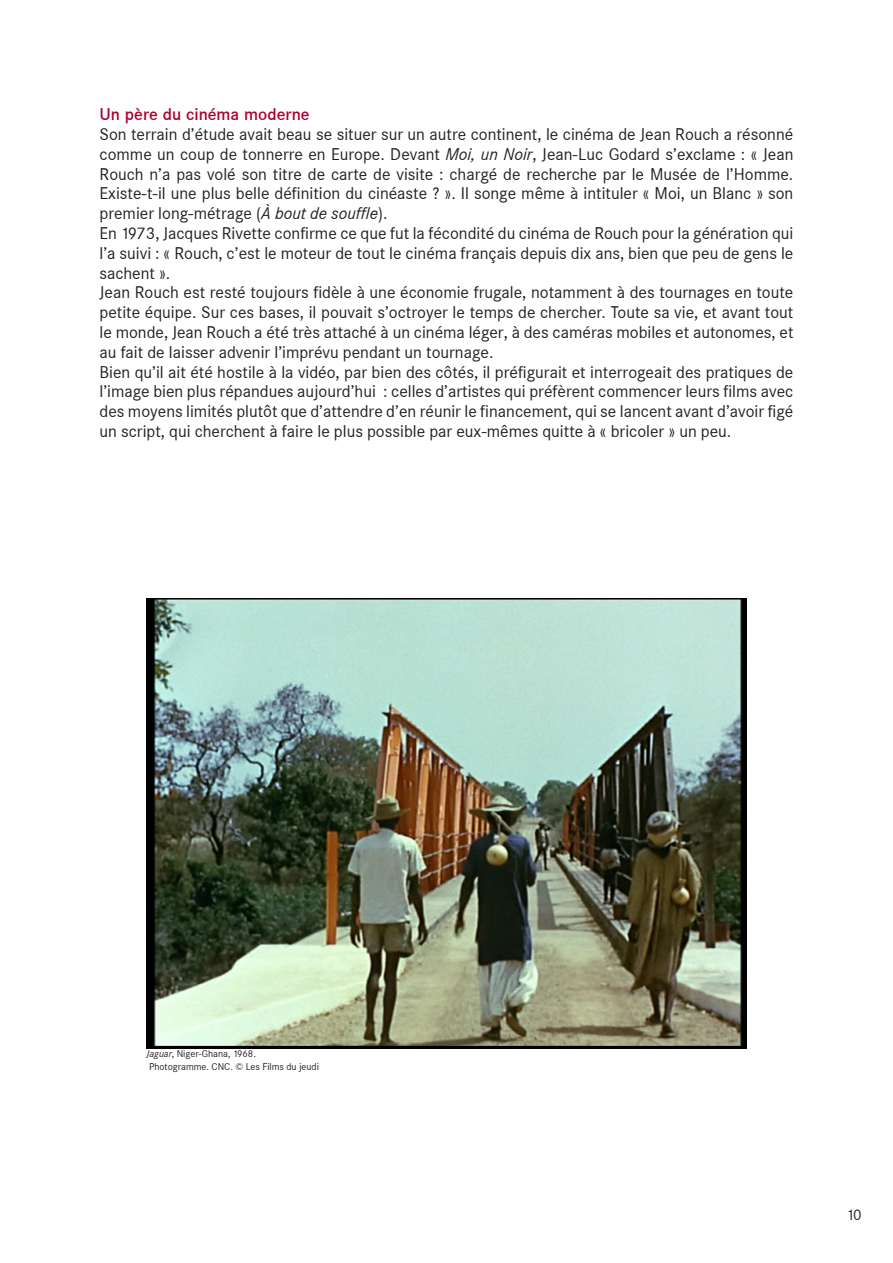
<style>
.page{position:relative;width:893px;height:1263px;background:#fff}
.page>*{position:absolute;margin:0;border:0;box-sizing:border-box;transform-origin:0 0}
.t1{font:16.5px/19.8px "Corporate SBQ";color:#231f20;text-align:justify}
.t2{font:500 16.5px "Corporate SBQ";color:#ad002e}
.t3{font:15px "Corporate SBQ";color:#231f20}
.t4{font:9.6px "Corporate SBQ";color:#231f20}
.s1{font-style:italic}
</style>
<div class="page">
<img style="left:147px;top:598px;width:599px;height:450px">
<p class="t2" style="left:100px;top:104px;width:212px">Un père du cinéma moderne</p>
<p class="t1" style="left:100px;top:124px;width:695px">Son terrain d’étude avait beau se situer sur un autre continent, le cinéma de Jean Rouch a résonné comme un coup de tonnerre en Europe. Devant <span class="s1">Moi, un Noir</span>, Jean-Luc Godard s’exclame : « Jean Rouch n’a pas volé son titre de carte de visite : chargé de recherche par le Musée de l’Homme.<br>Existe-t-il une plus belle définition du cinéaste ? ». Il songe même à intituler « Moi, un Blanc » son premier long-métrage (<span class="s1">À bout de souffle</span>).</p>
<p class="t1" style="left:100px;top:223px;width:695px">En 1973, Jacques Rivette confirme ce que fut la fécondité du cinéma de Rouch pour la génération qui l’a suivi : « Rouch, c’est le moteur de tout le cinéma français depuis dix ans, bien que peu de gens le sachent ».</p>
<p class="t1" style="left:100px;top:283px;width:695px">Jean Rouch est resté toujours fidèle à une économie frugale, notamment à des tournages en toute petite équipe. Sur ces bases, il pouvait s’octroyer le temps de chercher. Toute sa vie, et avant tout le monde, Jean Rouch a été très attaché à un cinéma léger, à des caméras mobiles et autonomes, et au fait de laisser advenir l’imprévu pendant un tournage.</p>
<p class="t1" style="left:100px;top:362px;width:695px">Bien qu’il ait été hostile à la vidéo, par bien des côtés, il préfigurait et interrogeait des pratiques de l’image bien plus répandues aujourd’hui : celles d’artistes qui préfèrent commencer leurs films avec des moyens limités plutôt que d’attendre d’en réunir le financement, qui se lancent avant d’avoir figé un script, qui cherchent à faire le plus possible par eux-mêmes quitte à « bricoler » un peu.</p>
<p class="t4" style="left:147px;top:1048px;width:111px"><span class="s1">Jaguar</span>, Niger-Ghana, 1968.</p>
<p class="t4" style="left:149px;top:1061px;width:171px">Photogramme. CNC. © Les Films du jeudi</p>
<p class="t3" style="left:846px;top:1205px;width:17px">10</p>
</div>
